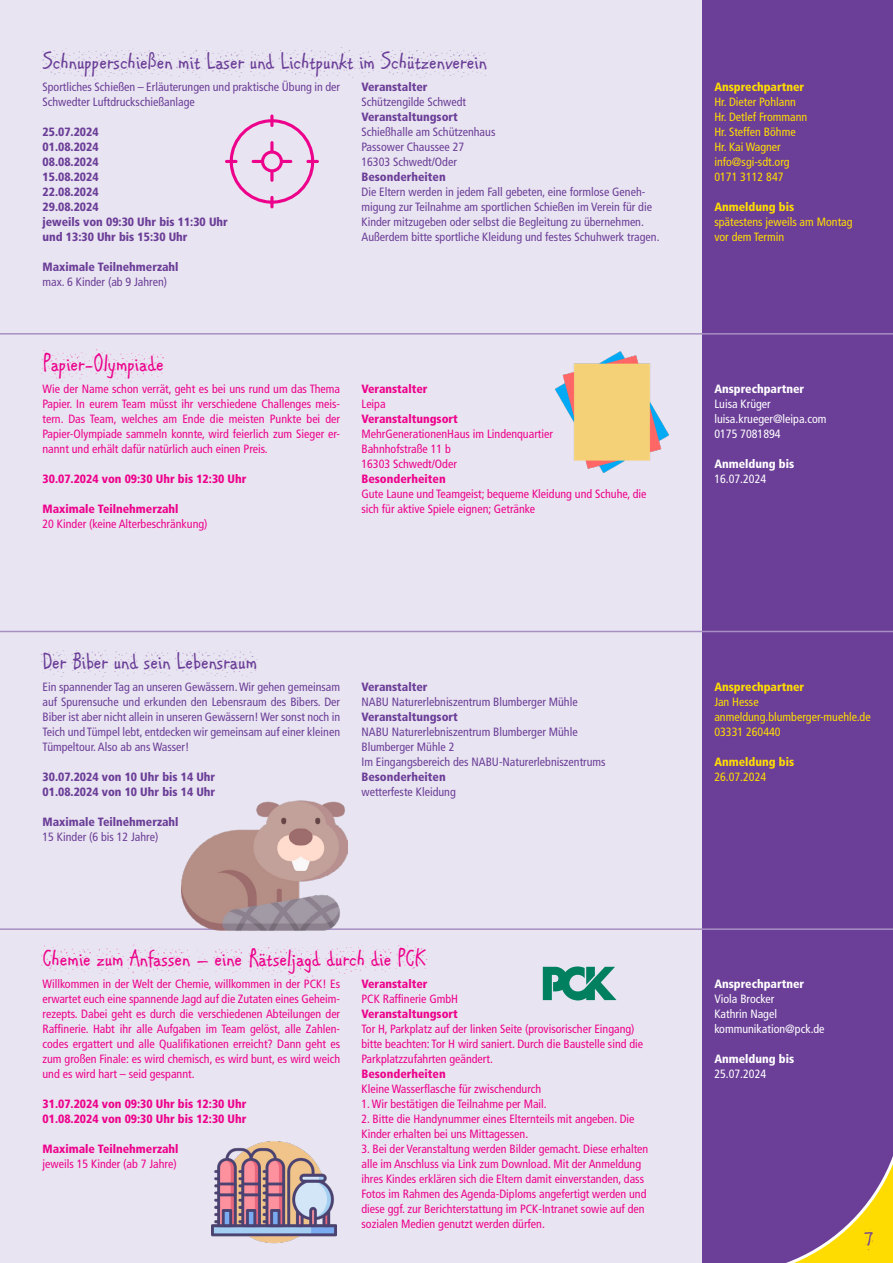
<style>
.page{position:relative;width:893px;height:1263px;background:#fff}
.page>*{position:absolute;margin:0;border:0;box-sizing:border-box;transform-origin:0 0}
.t1{font:24px "ARCARTER";color:#6b3e98}
.t2{font:24px "ARCARTER";color:#ed028c}
.t3{font:22.5px "ARCARTER";color:#6b3e98}
.t4{font:condensed 12px/15px "Frutiger LT Std";color:#ed028c}
.t5{font:condensed 12px/15px "Frutiger LT Std";color:#6b3e98}
.t6{font:900 condensed 12px/15px "Frutiger LT Std";color:#6b3e98}
.t7{font:900 condensed 12px/15px "Frutiger LT Std";color:#ed028c}
.t8{font:condensed 12px/15px "Frutiger LT Std";color:#ffdc01}
.t9{font:condensed 12px/15px "Frutiger LT Std";color:#fff}
.t10{font:900 condensed 12px "Frutiger LT Std";color:#ffdc01}
.t11{font:900 condensed 12px "Frutiger LT Std";color:#fff}
</style>
<div class="page">
<div style="left:702px;top:0;width:191px;height:1263px;background:#6b3e98"></div>
<svg style="left:786px;top:1156px;width:107px;height:107px"></svg>
<div style="left:0;top:0;width:702px;height:1263px;background:#e9e4f1"></div>
<hr style="left:0;top:333px;width:893px;height:2px;background:#a78fc3">
<hr style="left:0;top:631px;width:893px;height:1px;background:#a78fc3">
<hr style="left:0;top:928px;width:893px;height:2px;background:#a78fc3">
<svg style="left:225px;top:114px;width:94px;height:94px"></svg>
<img style="left:555px;top:352px;width:114px;height:121px">
<img style="left:182px;top:800px;width:166px;height:131px">
<svg style="left:543px;top:966px;width:74px;height:34px"></svg>
<img style="left:211px;top:1141px;width:126px;height:103px">
<h1 class="t1" style="left:43px;top:47px;width:446px">SCHNUPPERSCHIEßEN MIT LASER UND LICHTPUNKT IM SCHÜTZENVEREIN</h1>
<p class="t6" style="left:361px;top:79px;width:68px">Veranstalter</p>
<p class="t5" style="left:361px;top:94px;width:106px">Schützengilde Schwedt</p>
<p class="t6" style="left:361px;top:109px;width:98px">Veranstaltungsort</p>
<p class="t5" style="left:361px;top:124px;width:135px">Schießhalle am Schützenhaus<br>Passower Chaussee 27<br>16303 Schwedt/Oder</p>
<p class="t6" style="left:361px;top:169px;width:86px">Besonderheiten</p>
<p class="t5" style="left:361px;top:184px;width:300px">Die Eltern werden in jedem Fall gebeten, eine formlose Geneh&shy;migung zur Teilnahme am sportlichen Schießen im Verein für die Kinder mitzugeben oder selbst die Begleitung zu übernehmen.<br>Außerdem bitte sportliche Kleidung und festes Schuhwerk tragen.</p>
<p class="t5" style="left:43px;top:79px;width:299px">Sportliches Schießen – Erläuterungen und praktische Übung in der<br>Schwedter Luftdruckschießanlage</p>
<p class="t6" style="left:43px;top:124px;width:187px">25.07.2024<br>01.08.2024<br>08.08.2024<br>15.08.2024<br>22.08.2024<br>29.08.2024<br>jeweils von 09:30 Uhr bis 11:30 Uhr und 13:30 Uhr bis 15:30 Uhr</p>
<p class="t6" style="left:43px;top:259px;width:138px">Maximale Teilnehmerzahl</p>
<p class="t5" style="left:43px;top:274px;width:126px">max. 6 Kinder (ab 9 Jahren)</p>
<h1 class="t2" style="left:43px;top:349px;width:123px">PAPIER-OLYMPIADE</h1>
<p class="t4" style="left:43px;top:381px;width:299px;text-align:justify">Wie der Name schon verrät, geht es bei uns rund um das Thema Papier. In eurem Team müsst ihr verschiedene Challenges meis&shy;tern. Das Team, welches am Ende die meisten Punkte bei der Papier-Olympiade sammeln konnte, wird feierlich zum Sieger er&shy;nannt und erhält dafür natürlich auch einen Preis.</p>
<p class="t7" style="left:43px;top:471px;width:205px">30.07.2024 von 09:30 Uhr bis 12:30 Uhr</p>
<p class="t7" style="left:43px;top:501px;width:138px">Maximale Teilnehmerzahl</p>
<p class="t4" style="left:43px;top:516px;width:167px">20 Kinder (keine Alterbeschränkung)</p>
<p class="t7" style="left:361px;top:381px;width:68px">Veranstalter</p>
<p class="t4" style="left:361px;top:396px;width:26px">Leipa</p>
<p class="t7" style="left:361px;top:411px;width:98px">Veranstaltungsort</p>
<p class="t4" style="left:361px;top:426px;width:193px">MehrGenerationenHaus im Lindenquartier<br>Bahnhofstraße 11 b<br>16303 Schwedt/Oder</p>
<p class="t7" style="left:361px;top:471px;width:86px">Besonderheiten</p>
<p class="t4" style="left:361px;top:486px;width:286px">Gute Laune und Teamgeist; bequeme Kleidung und Schuhe, die sich für aktive Spiele eignen; Getränke</p>
<h1 class="t1" style="left:43px;top:646px;width:216px">DER BIBER UND SEIN LEBENSRAUM</h1>
<p class="t5" style="left:43px;top:679px;width:299px;text-align:justify">Ein spannender Tag an unseren Gewässern. Wir gehen gemeinsam auf Spurensuche und erkunden den Lebensraum des Bibers. Der Biber ist aber nicht allein in unseren Gewässern! Wer sonst noch in Teich und Tümpel lebt, entdecken wir gemeinsam auf einer kleinen Tümpeltour. Also ab ans Wasser!</p>
<p class="t6" style="left:43px;top:769px;width:174px">30.07.2024 von 10 Uhr bis 14 Uhr<br>01.08.2024 von 10 Uhr bis 14 Uhr</p>
<p class="t6" style="left:43px;top:814px;width:138px">Maximale Teilnehmerzahl</p>
<p class="t5" style="left:43px;top:829px;width:117px">15 Kinder (6 bis 12 Jahre)</p>
<p class="t6" style="left:361px;top:679px;width:68px">Veranstalter</p>
<p class="t5" style="left:361px;top:694px;width:218px">NABU Naturerlebniszentrum Blumberger Mühle</p>
<p class="t6" style="left:361px;top:709px;width:98px">Veranstaltungsort</p>
<p class="t5" style="left:361px;top:724px;width:246px">NABU Naturerlebniszentrum Blumberger Mühle<br>Blumberger Mühle 2<br>Im Eingangsbereich des NABU-Naturerlebniszentrums</p>
<p class="t6" style="left:361px;top:769px;width:86px">Besonderheiten</p>
<p class="t5" style="left:361px;top:784px;width:96px">wetterfeste Kleidung</p>
<h1 class="t2" style="left:43px;top:944px;width:384px">CHEMIE ZUM ANFASSEN – EINE RÄTSELJAGD DURCH DIE PCK</h1>
<p class="t7" style="left:361px;top:976px;width:68px">Veranstalter</p>
<p class="t4" style="left:361px;top:992px;width:98px">PCK Raffinerie GmbH</p>
<p class="t7" style="left:361px;top:1006px;width:98px">Veranstaltungsort</p>
<p class="t4" style="left:361px;top:1022px;width:283px">Tor H, Parkplatz auf der linken Seite (provisorischer Eingang) bitte beachten: Tor H wird saniert. Durch die Baustelle sind die<br>Parkplatzzufahrten geändert.</p>
<p class="t7" style="left:361px;top:1066px;width:86px">Besonderheiten</p>
<p class="t4" style="left:361px;top:1082px;width:181px">Kleine Wasserflasche für zwischendurch</p>
<p class="t4" style="left:361px;top:1097px;width:187px">1. Wir bestätigen die Teilnahme per Mail.</p>
<p class="t4" style="left:361px;top:1112px;width:275px">2. Bitte die Handynummer eines Elternteils mit angeben. Die<br>Kinder erhalten bei uns Mittagessen.</p>
<p class="t4" style="left:361px;top:1142px;width:288px">3. Bei der Veranstaltung werden Bilder gemacht. Diese erhalten alle im Anschluss via Link zum Download. Mit der Anmeldung ihres Kindes erklären sich die Eltern damit einverstanden, dass Fotos im Rahmen des Agenda-Diploms angefertigt werden und diese ggf. zur Berichterstattung im PCK-Intranet sowie auf den sozialen Medien genutzt werden dürfen.</p>
<p class="t4" style="left:43px;top:977px;width:299px;text-align:justify">Willkommen in der Welt der Chemie, willkommen in der PCK! Es erwartet euch eine spannende Jagd auf die Zutaten eines Geheim&shy;rezepts. Dabei geht es durch die verschiedenen Abteilungen der Raffinerie. Habt ihr alle Aufgaben im Team gelöst, alle Zahlen&shy;codes ergattert und alle Qualifikationen erreicht? Dann geht es zum großen Finale: es wird chemisch, es wird bunt, es wird weich und es wird hart – seid gespannt.</p>
<p class="t7" style="left:43px;top:1096px;width:205px">31.07.2024 von 09:30 Uhr bis 12:30 Uhr<br>01.08.2024 von 09:30 Uhr bis 12:30 Uhr</p>
<p class="t7" style="left:43px;top:1141px;width:138px">Maximale Teilnehmerzahl</p>
<p class="t4" style="left:43px;top:1157px;width:136px">jeweils 15 Kinder (ab 7 Jahre)</p>
<p class="t10" style="left:714px;top:80px;width:91px">Ansprechpartner</p>
<p class="t8" style="left:714px;top:94px;width:94px">Hr. Dieter Pohlann<br>Hr. Detlef Frommann<br>Hr. Steffen Böhme<br>Hr. Kai Wagner info@sgi-sdt.org<br>0171 3112 847</p>
<p class="t10" style="left:714px;top:200px;width:81px">Anmeldung bis</p>
<p class="t8" style="left:714px;top:214px;width:140px">spätestens jeweils am Montag vor dem Termin</p>
<p class="t11" style="left:714px;top:381px;width:91px">Ansprechpartner</p>
<p class="t9" style="left:714px;top:396px;width:114px">Luisa Krüger luisa.krueger@leipa.com<br>0175 7081894</p>
<p class="t11" style="left:714px;top:456px;width:81px">Anmeldung bis</p>
<p class="t9" style="left:714px;top:471px;width:53px">16.07.2024</p>
<p class="t10" style="left:714px;top:679px;width:91px">Ansprechpartner</p>
<p class="t8" style="left:714px;top:694px;width:158px">Jan Hesse anmeldung.blumberger-muehle.de<br>03331 260440</p>
<p class="t10" style="left:714px;top:754px;width:81px">Anmeldung bis</p>
<p class="t8" style="left:714px;top:769px;width:53px">26.07.2024</p>
<p class="t11" style="left:714px;top:977px;width:91px">Ansprechpartner</p>
<p class="t9" style="left:714px;top:992px;width:112px">Viola Brocker<br>Kathrin Nagel kommunikation@pck.de</p>
<p class="t11" style="left:714px;top:1052px;width:81px">Anmeldung bis</p>
<p class="t9" style="left:714px;top:1067px;width:53px">25.07.2024</p>
<h2 class="t3" style="left:865px;top:1225px;width:10px">7</h2>
</div>
